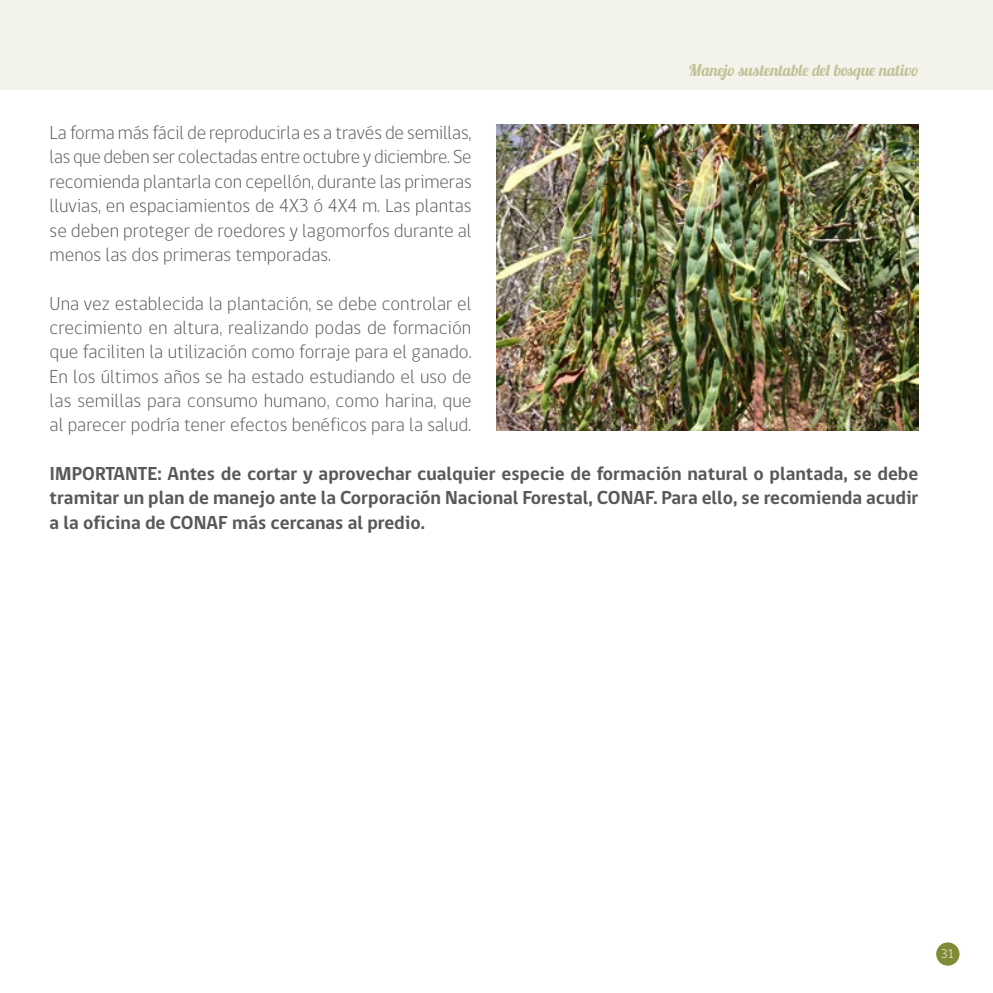
<style>
.page{position:relative;width:993px;height:993px;background:#fff}
.page>*{position:absolute;margin:0;border:0;box-sizing:border-box;transform-origin:0 0}
.t1{font:300 19.25px/24.3px "gob CL";color:#58585a;text-align:justify}
.t2{font:700 19.25px/24.3px "gob CL";color:#58585a;text-align:justify}
.t3{font:16.28px "Lobster 1.3";color:#c2c196}
.t4{font:300 13.12px "gob CL";color:#fff}
</style>
<div class="page">
<div style="left:0;top:0;width:992px;height:89px;background:#f4f3eb"></div>
<div style="left:935px;top:942px;width:24px;height:23px;background:#818b36;border-radius:50%"></div>
<img style="left:496px;top:124px;width:422px;height:306px">
<p class="t3" style="left:688px;top:60px;width:231px">Manejo sustentable del bosque nativo</p>
<p class="t1" style="left:50px;top:121px;width:423px">La forma más fácil de reproducirla es a través de semillas, las que deben ser colectadas entre octubre y diciembre. Se recomienda plantarla con cepellón, durante las primeras lluvias, en espaciamientos de 4X3 ó 4X4 m. Las plantas se deben proteger de roedores y lagomorfos durante al menos las dos primeras temporadas.</p>
<p class="t1" style="left:50px;top:291px;width:423px">Una vez establecida la plantación, se debe controlar el crecimiento en altura, realizando podas de formación que faciliten la utilización como forraje para el ganado.<br>En los últimos años se ha estado estudiando el uso de las semillas para consumo humano, como harina, que al parecer podría tener efectos benéficos para la salud.</p>
<p class="t2" style="left:50px;top:461px;width:870px">IMPORTANTE: Antes de cortar y aprovechar cualquier especie de formación natural o plantada, se debe tramitar un plan de manejo ante la Corporación Nacional Forestal, CONAF. Para ello, se recomienda acudir a la oficina de CONAF más cercanas al predio.</p>
<p class="t4" style="left:940px;top:944px;width:15px">31</p>
</div>
